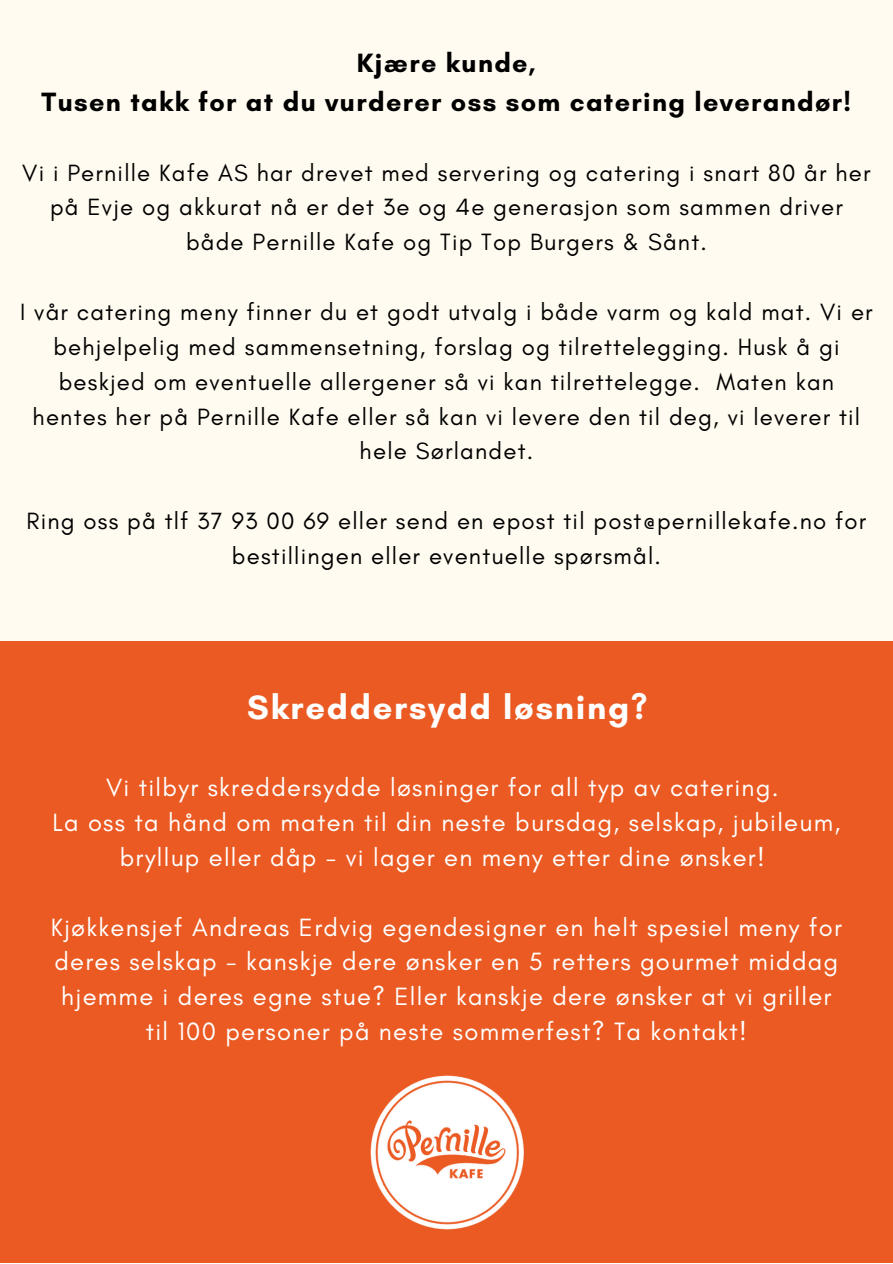
<style>
.page{position:relative;width:893px;height:1264px;background:#fff}
.page>*{position:absolute;margin:0;border:0;box-sizing:border-box;transform-origin:0 0}
.t1{font:700 34.5px "Glacial Indifference";letter-spacing:.05em;color:#fff}
.t2{font:700 27px "Glacial Indifference";letter-spacing:.05em;color:#000}
.t3{font:25.5px/34.8px "Glacial Indifference";letter-spacing:.05em;color:#fff;text-align:center}
.t4{font:24px/34.8px "Glacial Indifference";letter-spacing:.05em;color:#000;text-align:center}
</style>
<div class="page">
<div style="left:0;top:0;width:892px;height:1262px;background:#fffbf0"></div>
<div style="left:0;top:640px;width:892px;height:622px;background:#ea5a22"></div>
<img style="left:370px;top:1075px;width:154px;height:155px">
<p class="t2" style="left:357px;top:46px;width:180px">Kjære kunde,</p>
<p class="t2" style="left:42px;top:85px;width:811px">Tusen takk for at du vurderer oss som catering leverandør!</p>
<p class="t4" style="left:22px;top:155px;width:849px">Vi i Pernille Kafe AS har drevet med servering og catering i snart 80 år her på Evje og akkurat nå er det 3e og 4e generasjon som sammen driver både Pernille Kafe og Tip Top Burgers &amp; Sånt.</p>
<p class="t4" style="left:20px;top:294px;width:854px">I vår catering meny finner du et godt utvalg i både varm og kald mat. Vi er behjelpelig med sammensetning, forslag og tilrettelegging. Husk å gi beskjed om eventuelle allergener så vi kan tilrettelegge. Maten kan hentes her på Pernille Kafe eller så kan vi levere den til deg, vi leverer til hele Sørlandet.</p>
<p class="t4" style="left:26px;top:503px;width:841px">Ring oss på tlf 37 93 00 69 eller send en epost til post@pernillekafe.no for bestillingen eller eventuelle spørsmål.</p>
<p class="t1" style="left:247px;top:685px;width:402px">Skreddersydd løsning?</p>
<p class="t3" style="left:106px;top:769px;width:674px">Vi tilbyr skreddersydde løsninger for all typ av catering.</p>
<p class="t3" style="left:52px;top:804px;width:789px">La oss ta hånd om maten til din neste bursdag, selskap, jubileum, bryllup eller dåp - vi lager en meny etter dine ønsker!</p>
<p class="t3" style="left:51px;top:909px;width:792px">Kjøkkensjef Andreas Erdvig egendesigner en helt spesiel meny for deres selskap - kanskje dere ønsker en 5 retters gourmet middag hjemme i deres egne stue? Eller kanskje dere ønsker at vi griller til 100 personer på neste sommerfest? Ta kontakt!</p>
</div>
